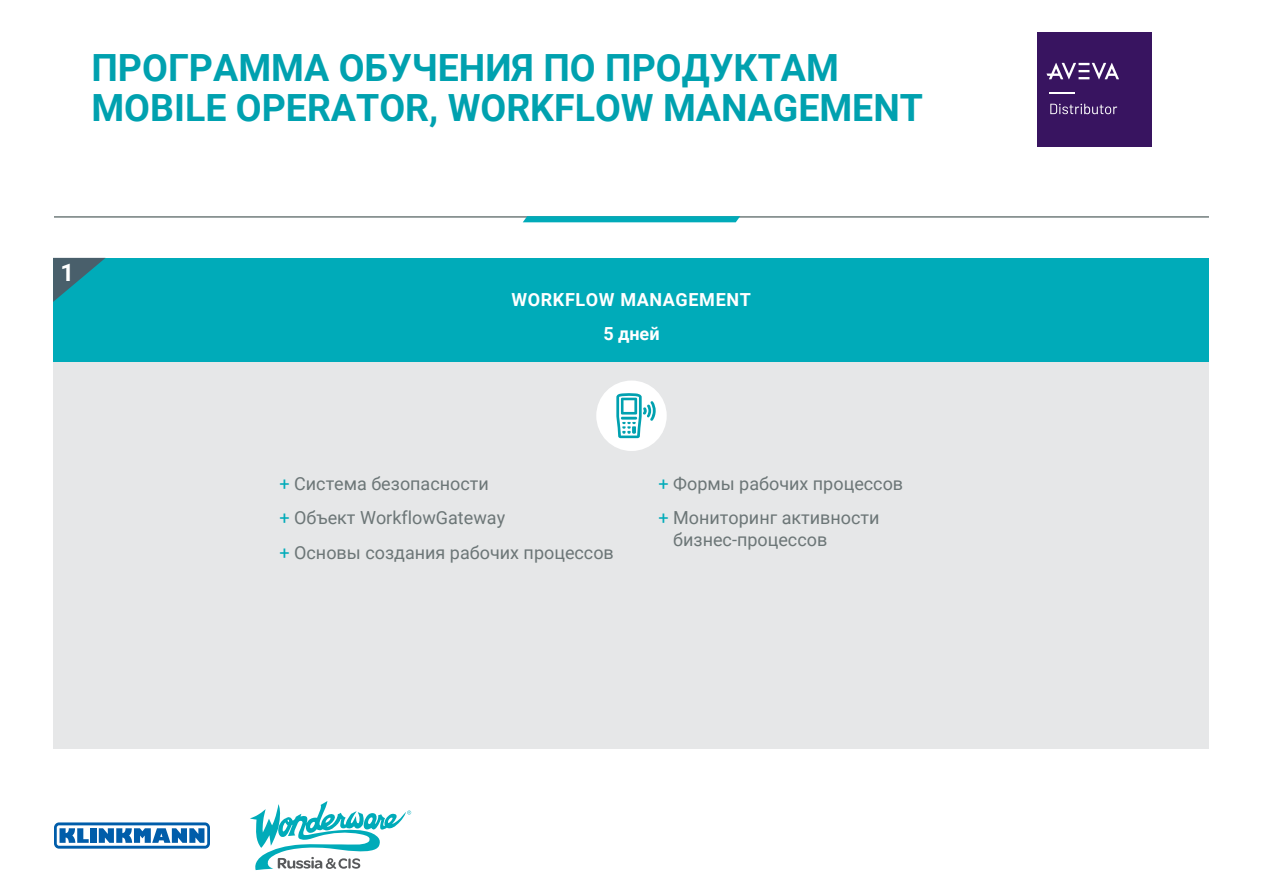
<style>
.page{position:relative;width:1263px;height:893px;background:#fff}
.page>*{position:absolute;margin:0;border:0;box-sizing:border-box;transform-origin:0 0}
.t1{font:700 37.5px/40.5px "Roboto";color:#00a1af}
.t2{font:700 24px "Roboto";color:#fff}
.t3{font:18px/34.3px "Roboto";color:#6c7677}
.t4{font:700 18px/33.6px "Roboto";letter-spacing:.035em;color:#fff;text-align:center}
.s1{color:#00abb9}
</style>
<div class="page">
<div style="left:53px;top:258px;width:1156px;height:490px;background:#e6e7e8"></div>
<hr style="left:54px;top:216px;width:1155px;height:2px;background:#717d7c">
<svg style="left:523px;top:216px;width:217px;height:6px"></svg>
<svg style="left:250px;top:801px;width:161px;height:69px"></svg>
<svg style="left:54px;top:822px;width:156px;height:27px"></svg>
<div style="left:1037px;top:33px;width:114px;height:114px;background:#381460"></div>
<svg style="left:1046px;top:63px;width:73px;height:16px"></svg>
<svg style="left:1050px;top:104px;width:67px;height:10px"></svg>
<svg style="left:1049px;top:92px;width:25px;height:1px"></svg>
<div style="left:53px;top:258px;width:1156px;height:103px;background:#00abb9"></div>
<svg style="left:53px;top:258px;width:52px;height:44px"></svg>
<div style="left:596px;top:381px;width:71px;height:70px;background:#fff;border-radius:50%"></div>
<svg style="left:617px;top:393px;width:38px;height:45px"></svg>
<h1 class="t1" style="left:91px;top:46px;width:833px">ПРОГРАММА ОБУЧЕНИЯ ПО ПРОДУКТАМ<br>MOBILE OPERATOR, WORKFLOW MANAGEMENT</h1>
<h2 class="t2" style="left:61px;top:255px;width:15px">1</h2>
<p class="t4" style="left:511px;top:282px;width:241px">WORKFLOW MANAGEMENT<br>5 дней</p>
<p class="t3" style="left:279px;top:466px;width:336px"><span class="s1">+</span> Система безопасности<br><span class="s1">+</span> Объект WorkflowGateway<br><span class="s1">+</span> Основы создания рабочих процессов</p>
<p class="t3" style="left:658px;top:466px;width:246px"><span class="s1">+</span> Формы рабочих процессов <span class="s1">+</span> Мониторинг активности</p>
<p class="t3" style="left:673px;top:522px;width:156px">бизнес-процессов</p>
</div>
